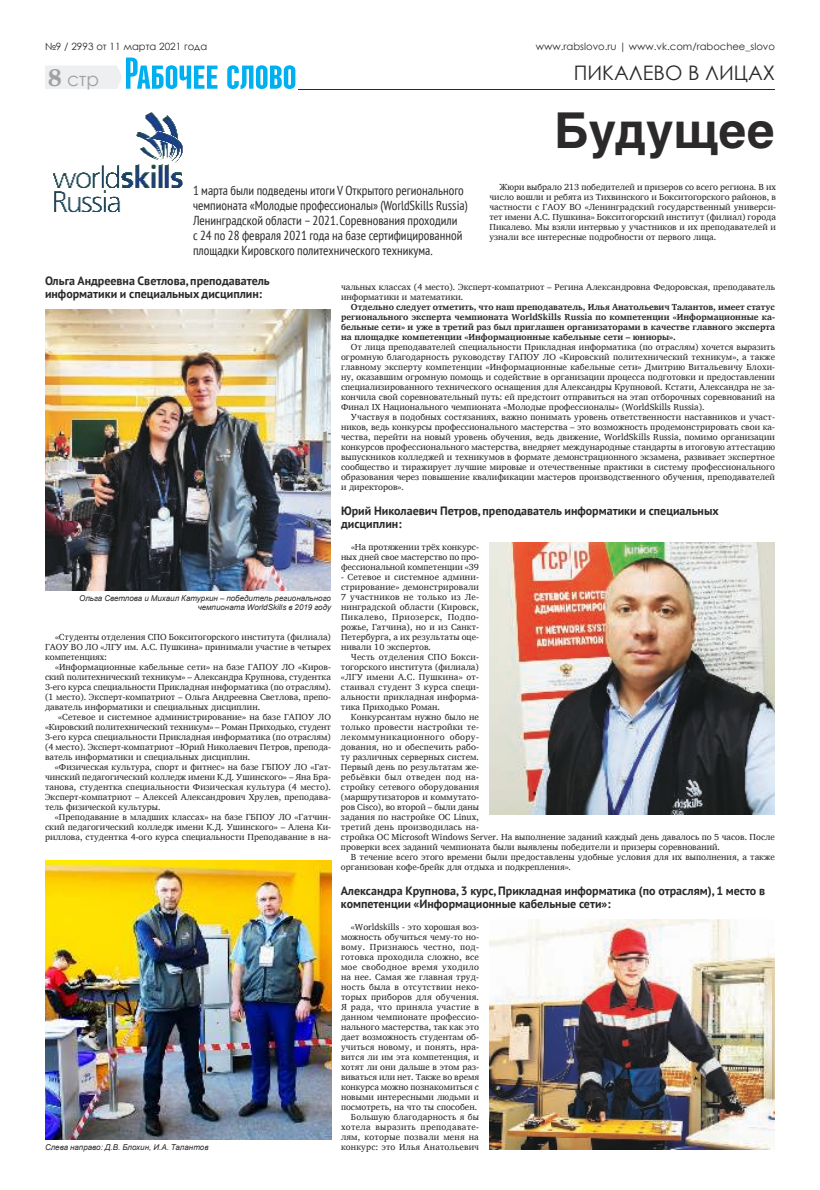
<style>
.page{position:relative;width:820px;height:1190px;background:#fff}
.page>*{position:absolute;margin:0;border:0;box-sizing:border-box;transform-origin:0 0}
.t1{font:700 49px "Helios";color:#2b292a}
.t2{font:20px "Century Gothic";color:#2b292a}
.t3{font:19px "Century Gothic";color:#9fa1a3}
.t4{font:condensed 13px/15px "PT Sans";color:#2b292a}
.t5{font:700 12px/13px "PT Sans";color:#2b292a}
.t6{font:10px "Century Gothic";color:#2b292a}
.t7{font:9px/10px "Charis SIL";color:#2b292a;text-align:justify}
.t8{font:700 9px/10px "Charis SIL";color:#2b292a;text-align:justify}
.t9{font:italic 8px/9px "Arial";color:#2b292a;text-align:right}
.s1{font-family:"New Century Schlbk";font-weight:700;font-size:24px}
</style>
<div class="page">
<hr style="left:298px;top:89px;width:477px;height:1px;background:#2b292a">
<svg style="left:45px;top:58px;width:250px;height:31px"></svg>
<img style="left:53px;top:112px;width:130px;height:101px">
<img style="left:45px;top:310px;width:286px;height:281px">
<img style="left:489px;top:542px;width:286px;height:273px">
<img style="left:45px;top:860px;width:287px;height:280px">
<img style="left:489px;top:920px;width:286px;height:230px">
<p class="t6" style="left:45px;top:39px;width:164px">№9 / 2993 от 11 марта 2021 года</p>
<p class="t6" style="left:536px;top:39px;width:241px">www.rabslovo.ru | www.vk.com/rabochee_slovo</p>
<h3 class="t3" style="left:48px;top:66px;width:53px"><span class="s1">8</span> стр</h3>
<h2 class="t2" style="left:574px;top:59px;width:203px">ПИКАЛЕВО В ЛИЦАХ</h2>
<h1 class="t1" style="left:554px;top:111px;width:222px">Будущее</h1>
<p class="t4" style="left:193px;top:183px;width:276px">1 марта были подведены итоги V Открытого регионального чемпионата «Молодые профессионалы» (WorldSkills Russia)<br>Ленинградской области – 2021. Соревнования проходили<br>с 24 по 28 февраля 2021 года на базе сертифицированной площадки Кировского политехнического техникума.</p>
<p class="t7" style="left:490px;top:182px;width:288px;text-indent:10px">Жюри выбрало 213 победителей и призеров со всего региона. В их число вошли и ребята из Тихвинского и Бокситогорского районов, в частности с ГАОУ ВО «Ленинградский государственный универси&shy;тет имени А.С. Пушкина» Бокситогорский институт (филиал) города Пикалево. Мы взяли интервью у участников и их преподавателей и узнали все интересные подробности от первого лица.</p>
<h3 class="t5" style="left:45px;top:274px;width:226px">Ольга Андреевна Светлова, преподаватель информатики и специальных дисциплин:</h3>
<p class="t9" style="left:79px;top:593px;width:253px">Ольга Светлова и Михаил Катуркин – победитель регионального чемпионата WorldSkills в 2019 году</p>
<p class="t7" style="left:45px;top:632px;width:288px;text-indent:10px">«Студенты отделения СПО Бокситогорского института (филиала)<br>ГАОУ ВО ЛО «ЛГУ им. А.С. Пушкина» принимали участие в четырех компетенциях:</p>
<p class="t7" style="left:45px;top:662px;width:288px;text-indent:10px">«Информационные кабельные сети» на базе ГАПОУ ЛО «Киров&shy;ский политехнический техникум» – Александра Крупнова, студентка 3-его курса специальности Прикладная информатика (по отраслям). (1 место). Эксперт-компатриот – Ольга Андреевна Светлова, препо&shy;даватель информатики и специальных дисциплин.</p>
<p class="t7" style="left:45px;top:712px;width:288px;text-indent:13px">«Сетевое и системное администрирование» на базе ГАПОУ ЛО «Кировский политехнический техникум» – Роман Приходько, студент 3-его курса специальности Прикладная информатика (по отраслям) (4 место). Эксперт-компатриот –Юрий Николаевич Петров, препода&shy;ватель информатики и специальных дисциплин.</p>
<p class="t7" style="left:45px;top:762px;width:288px;text-indent:10px">«Физическая культура, спорт и фитнес» на базе ГБПОУ ЛО «Гат&shy;чинский педагогический колледж имени К.Д. Ушинского» – Яна Бра&shy;танова, студентка специальности Физическая культура (4 место).<br>Эксперт-компатриот – Алексей Александрович Хрулев, преподава&shy;тель физической культуры.</p>
<p class="t7" style="left:45px;top:812px;width:288px;text-indent:10px">«Преподавание в младших классах» на базе ГБПОУ ЛО «Гатчин&shy;ский педагогический колледж имени К.Д. Ушинского» – Алена Ки&shy;риллова, студентка 4-ого курса специальности Преподавание в на-</p>
<p class="t9" style="left:45px;top:1143px;width:165px">Слева направо: Д.В. Блохин, И.А. Талантов</p>
<p class="t7" style="left:341px;top:282px;width:435px">чальных классах (4 место). Эксперт-компатриот – Регина Александровна Федоровская, преподаватель информатики и математики.</p>
<p class="t8" style="left:341px;top:302px;width:435px;text-indent:10px">Отдельно следует отметить, что наш преподаватель, Илья Анатольевич Талантов, имеет статус регионального эксперта чемпионата WorldSkills Russia по компетенции «Информационные ка&shy;бельные сети» и уже в третий раз был приглашен организаторами в качестве главного эксперта на площадке компетенции «Информационные кабельные сети – юниоры».</p>
<p class="t7" style="left:341px;top:342px;width:436px;text-indent:10px">От лица преподавателей специальности Прикладная информатика (по отраслям) хочется выразить огромную благодарность руководству ГАПОУ ЛО «Кировский политехнический техникум», а также главному эксперту компетенции «Информационные кабельные сети» Дмитрию Витальевичу Блохи&shy;ну, оказавшим огромную помощь и содействие в организации процесса подготовки и предоставлении специализированного технического оснащения для Александры Крупновой. Кстати, Александра не за&shy;кончила свой соревновательный путь: ей предстоит отправиться на этап отборочных соревнований на Финал IX Национального чемпионата «Молодые профессионалы» (WorldSkills Russia).</p>
<p class="t7" style="left:341px;top:412px;width:436px;text-indent:10px">Участвуя в подобных состязаниях, важно понимать уровень ответственности наставников и участ&shy;ников, ведь конкурсы профессионального мастерства – это возможность продемонстрировать свои ка&shy;чества, перейти на новый уровень обучения, ведь движение, WorldSkills Russia, помимо организации конкурсов профессионального мастерства, внедряет международные стандарты в итоговую аттестацию выпускников колледжей и техникумов в формате демонстрационного экзамена, развивает экспертное сообщество и тиражирует лучшие мировые и отечественные практики в систему профессионального образования через повышение квалификации мастеров производственного обучения, преподавателей и директоров».</p>
<h3 class="t5" style="left:341px;top:504px;width:379px">Юрий Николаевич Петров, преподаватель информатики и специальных дисциплин:</h3>
<p class="t7" style="left:341px;top:542px;width:140px;text-indent:10px">«На протяжении трёх конкурс&shy;ных дней свое мастерство по про&shy;фессиональной компетенции «39</p>
<p class="t7" style="left:341px;top:572px;width:140px">- Сетевое и системное админи&shy;стрирование» демонстрировали 7 участников не только из Ле&shy;нинградской области (Кировск, Пикалево, Приозерск, Подпо&shy;рожье, Гатчина), но и из Санкт-Петербурга, а их результаты оце&shy;нивали 10 экспертов.</p>
<p class="t7" style="left:341px;top:652px;width:140px;text-indent:10px">Честь отделения СПО Бокси&shy;тогорского института (филиала) «ЛГУ имени А.С. Пушкина» от&shy;стаивал студент 3 курса специ&shy;альности прикладная информа&shy;тика Приходько Роман.</p>
<p class="t7" style="left:341px;top:712px;width:435px;text-align:left;text-indent:10px">Конкурсантам нужно было не<br>только провести настройки те-<br>лекоммуникационного обору-<br>дования, но и обеспечить рабо-<br>ту различных серверных систем.<br>Первый день по результатам же-<br>ребьёвки был отведен под на-<br>стройку сетевого оборудования<br>(маршрутизаторов и коммутато-<br>ров Cisco), во второй – были даны<br>задания по настройке ОС Linux,<br>третий день производилась на-<br>стройка ОС Microsoft Windows Server. На выполнение заданий каждый день давалось по 5 часов. После проверки всех заданий чемпионата были выявлены победители и призеры соревнований.</p>
<p class="t7" style="left:341px;top:852px;width:435px;text-indent:10px">В течение всего этого времени были предоставлены удобные условия для их выполнения, а также организован кофе-брейк для отдыха и подкрепления».</p>
<h3 class="t5" style="left:341px;top:884px;width:426px">Александра Крупнова, 3 курс, Прикладная информатика (по отраслям), 1 место в компетенции «Информационные кабельные сети»:</h3>
<p class="t7" style="left:341px;top:922px;width:140px;text-align:right">«Worldskills - это хорошая воз&shy;можность обучиться чему-то но&shy;вому. Признаюсь честно, под&shy;готовка проходила сложно, все мое свободное время уходило на нее. Самая же главная труд&shy;ность была в отсутствии неко&shy;торых приборов для обучения.<br>Я рада, что приняла участие в данном чемпионате профессио&shy;нального мастерства, так как это дает возможность студентам об&shy;учиться новому, и понять, нра&shy;вится ли им эта компетенция, и хотят ли они дальше в этом раз&shy;виваться или нет. Также во время конкурса можно познакомиться с новыми интересными людьми и посмотреть, на что ты способен.<br>Большую благодарность я бы хотела выразить преподавате&shy;лям, которые позвали меня на конкурс: это Илья Анатольевич</p>
</div>
